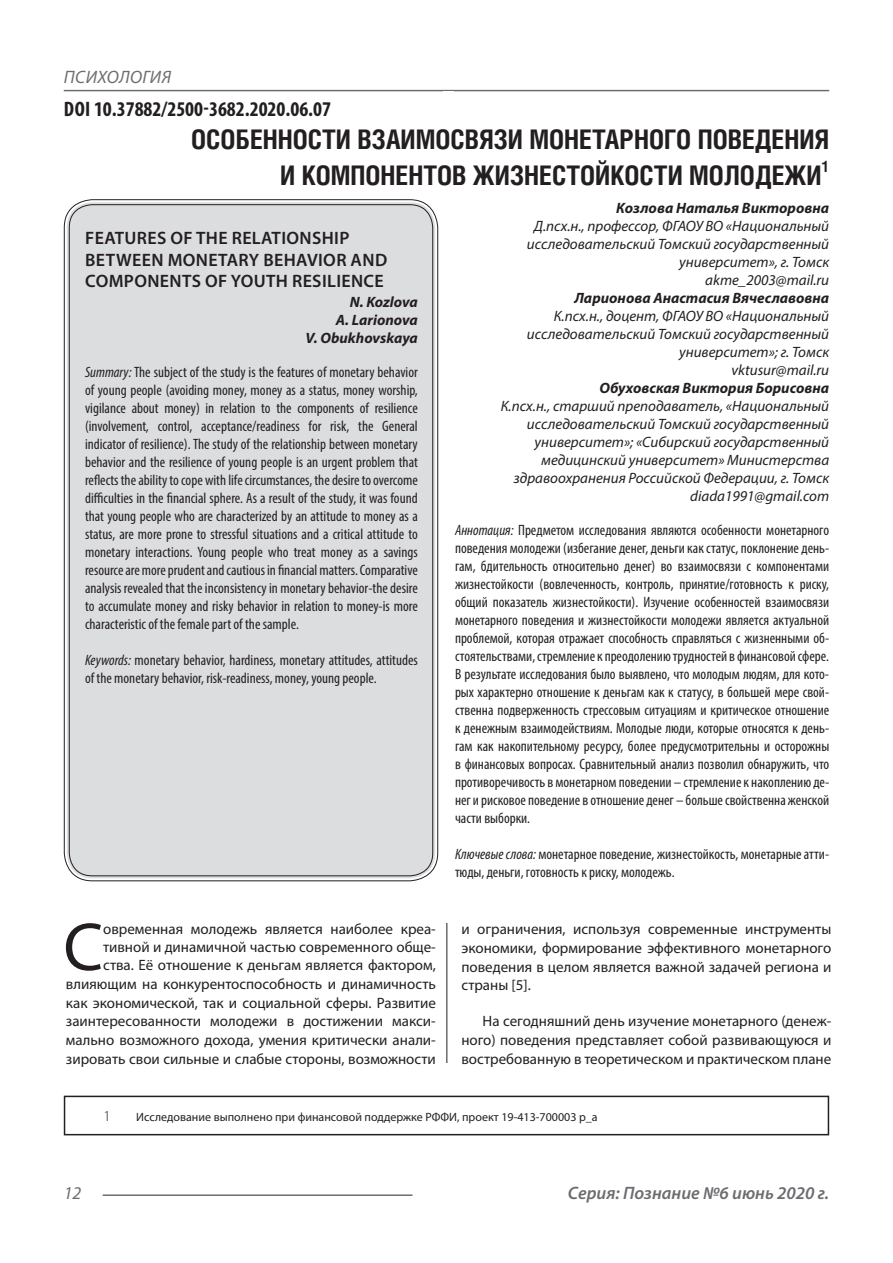
<style>
.page{position:relative;width:893px;height:1263px;background:#fff}
.page>*{position:absolute;margin:0;border:0;box-sizing:border-box;transform-origin:0 0}
.Статья_текст_первый{font:68.4px "Myriad Pro";color:#231f20}
.Статья_название{font:700 27px "Helios Cond C";color:#231f20}
.ДОИ{font:700 condensed 21px "Myriad Pro";color:#231f20}
.Статья_название_англ{font:600 18px/21.6px "Myriad Pro";letter-spacing:.02em;color:#231f20}
.t1{font:italic 600 18px "Myriad Pro";color:#6c6d70}
.t2{font:italic 18px "Myriad Pro";letter-spacing:.02em;color:#6c6d70}
.Статья_название-2{font:700 15.75px "Helios Cond C";color:#231f20}
.Статья_аннотация_тек{font:condensed 15px/18px "Myriad Pro";color:#231f20;text-align:justify}
.Статья_аннотация_анг{font:condensed 15px/18px "Myriad Pro";color:#231f20;text-align:justify}
.Статья_текст_первый-2{font:15px/18.6px "Myriad Pro";color:#231f20;text-align:right}
.Статья_автор_инфо{font:italic 15px/18px "Myriad Pro";color:#231f20;text-align:right}
.Статья_текст{font:15px/18.8px "Myriad Pro";color:#231f20;text-align:justify}
.Статья_автор_фио_рус{font:italic 700 15px "Myriad Pro";color:#231f20}
.Статья_автор_англ{font:italic 700 15px "Myriad Pro";color:#231f20}
.Сноска{font:300 15px "Myriad Pro";color:#231f20}
.Сноска-2{font:12px "Myriad Pro";color:#231f20}
.s1{font-style:italic}
</style>
<div class="page">
<hr style="left:446px;top:128px;width:1px;height:1007px;background:#231f20">
<hr style="left:103px;top:1194px;width:309px;height:2px;background:#6c6d70">
<hr style="left:64px;top:90px;width:765px;height:1px;background:#6c6d70">
<div style="left:438px;top:1064px;width:17px;height:84px;background:#fff"></div>
<div style="left:67px;top:202px;width:368px;height:676px;background:#dcdddf;border-radius:26px"></div>
<div style="left:64px;top:1096px;width:765px;height:39px;border:2px solid #231f20"></div>
<p class="t2" style="left:64px;top:66px;width:109px">ПСИХОЛОГИЯ</p>
<p class="ДОИ" style="left:64px;top:96px;width:269px">DOI 10.37882/2500-3682.2020.06.07</p>
<p class="Статья_название" style="left:191px;top:124px;width:639px">ОСОБЕННОСТИ ВЗАИМОСВЯЗИ МОНЕТАРНОГО ПОВЕДЕНИЯ</p>
<p class="Статья_название" style="left:280px;top:160px;width:543px">И КОМПОНЕНТОВ ЖИЗНЕСТОЙКОСТИ МОЛОДЕЖИ</p>
<p class="Статья_название-2" style="left:822px;top:157px;width:9px">1</p>
<p class="Статья_автор_фио_рус" style="left:616px;top:198px;width:214px">Козлова Наталья Викторовна</p>
<p class="Статья_автор_инфо" style="left:527px;top:216px;width:304px">Д.псх.н., профессор, ФГАОУ ВО «Национальный исследовательский Томский государственный университет», г. Томск</p>
<p class="Статья_автор_инфо" style="left:705px;top:270px;width:125px">akme_2003@mail.ru</p>
<p class="Статья_автор_фио_рус" style="left:574px;top:288px;width:256px">Ларионова Анастасия Вячеславовна</p>
<p class="Статья_автор_инфо" style="left:527px;top:306px;width:304px">К.псх.н., доцент, ФГАОУ ВО «Национальный исследовательский Томский государственный университет»; г. Томск</p>
<p class="Статья_автор_инфо" style="left:731px;top:360px;width:99px">vktusur@mail.ru</p>
<p class="Статья_автор_фио_рус" style="left:599px;top:378px;width:231px">Обуховская Виктория Борисовна</p>
<p class="Статья_автор_инфо" style="left:501px;top:396px;width:330px">К.псх.н., старший преподаватель, «Национальный исследовательский Томский государственный университет»; «Сибирский государственный медицинский университет» Министерства здравоохранения Российской Федерации, г. Томск</p>
<p class="Статья_автор_инфо" style="left:690px;top:486px;width:140px">diada1991@gmail.com</p>
<p class="Статья_аннотация_тек" style="left:455px;top:521px;width:376px"><span class="s1">Аннотация:</span> Предметом исследования являются особенности монетарного поведения молодежи (избегание денег, деньги как статус, поклонение день&shy;гам, бдительность относительно денег) во взаимосвязи с компонентами жизнестойкости (вовлеченность, контроль, принятие/готовность к риску, общий показатель жизнестойкости). Изучение особенностей взаимосвязи монетарного поведения и жизнестойкости молодежи является актуальной проблемой, которая отражает способность справляться с жизненными об&shy;стоятельствами, стремление к преодолению трудностей в финансовой сфере.<br>В результате исследования было выявлено, что молодым людям, для кото&shy;рых характерно отношение к деньгам как к статусу, в большей мере свой&shy;ственна подверженность стрессовым ситуациям и критическое отношение к денежным взаимодействиям. Молодые люди, которые относятся к день&shy;гам как накопительному ресурсу, более предусмотрительны и осторожны в финансовых вопросах. Сравнительный анализ позволил обнаружить, что противоречивость в монетарном поведении – стремление к накоплению де&shy;нег и рисковое поведение в отношение денег – больше свойственна женской части выборки.</p>
<p class="Статья_аннотация_тек" style="left:455px;top:845px;width:376px"><span class="s1">Ключевые слова:</span> монетарное поведение, жизнестойкость, монетарные атти&shy;тюды, деньги, готовность к риску, молодежь.</p>
<p class="Статья_название_англ" style="left:85px;top:227px;width:304px">FEATURES OF THE RELATIONSHIP<br>BETWEEN MONETARY BEHAVIOR AND<br>COMPONENTS OF YOUTH RESILIENCE</p>
<p class="Статья_автор_англ" style="left:350px;top:292px;width:69px">N. Kozlova</p>
<p class="Статья_автор_англ" style="left:336px;top:310px;width:83px">A. Larionova</p>
<p class="Статья_автор_англ" style="left:306px;top:328px;width:114px">V. Obukhovskaya</p>
<p class="Статья_аннотация_анг" style="left:85px;top:363px;width:334px"><span class="s1">Summary:</span> The subject of the study is the features of monetary behavior of young people (avoiding money, money as a status, money worship, vigilance about money) in relation to the components of resilience (involvement, control, acceptance/readiness for risk, the General indicator of resilience). The study of the relationship between monetary behavior and the resilience of young people is an urgent problem that reflects the ability to cope with life circumstances, the desire to overcome difficulties in the financial sphere. As a result of the study, it was found that young people who are characterized by an attitude to money as a status, are more prone to stressful situations and a critical attitude to monetary interactions. Young people who treat money as a savings resource are more prudent and cautious in financial matters. Comparative analysis revealed that the inconsistency in monetary behavior-the desire to accumulate money and risky behavior in relation to money-is more characteristic of the female part of the sample.</p>
<p class="Статья_аннотация_анг" style="left:85px;top:651px;width:334px"><span class="s1">Keywords:</span> monetary behavior, hardiness, monetary attitudes, attitudes of the monetary behavior, risk-readiness, money, young people.</p>
<p class="Статья_текст_первый" style="left:63px;top:905px;width:41px">С</p>
<p class="Статья_текст_первый-2" style="left:66px;top:919px;width:371px">овременная молодежь является наиболее креа&shy;тивной и динамичной частью современного обще-<br>ства. Её отношение к деньгам является фактором, влияющим на конкурентоспособность и динамичность как экономической, так и социальной сферы. Развитие заинтересованности молодежи в достижении макси&shy;мально возможного дохода, умения критически анали&shy;зировать свои сильные и слабые стороны, возможности</p>
<p class="Статья_текст_первый-2" style="left:461px;top:919px;width:371px;text-align:justify">и ограничения, используя современные инструменты экономики, формирование эффективного монетарного поведения в целом является важной задачей региона и страны [5].</p>
<p class="Статья_текст" style="left:461px;top:1011px;width:371px;text-indent:21px">На сегодняшний день изучение монетарного (денеж&shy;ного) поведения представляет собой развивающуюся и востребованную в теоретическом и практическом плане</p>
<p class="Сноска" style="left:104px;top:1107px;width:9px">1</p>
<p class="Сноска-2" style="left:136px;top:1110px;width:463px">Исследование выполнено при финансовой поддержке РФФИ, проект 19-413-700003 р_а</p>
<p class="t2" style="left:64px;top:1182px;width:19px">12</p>
<p class="t1" style="left:568px;top:1182px;width:263px">Серия: Познание №6 июнь 2020 г.</p>
</div>
